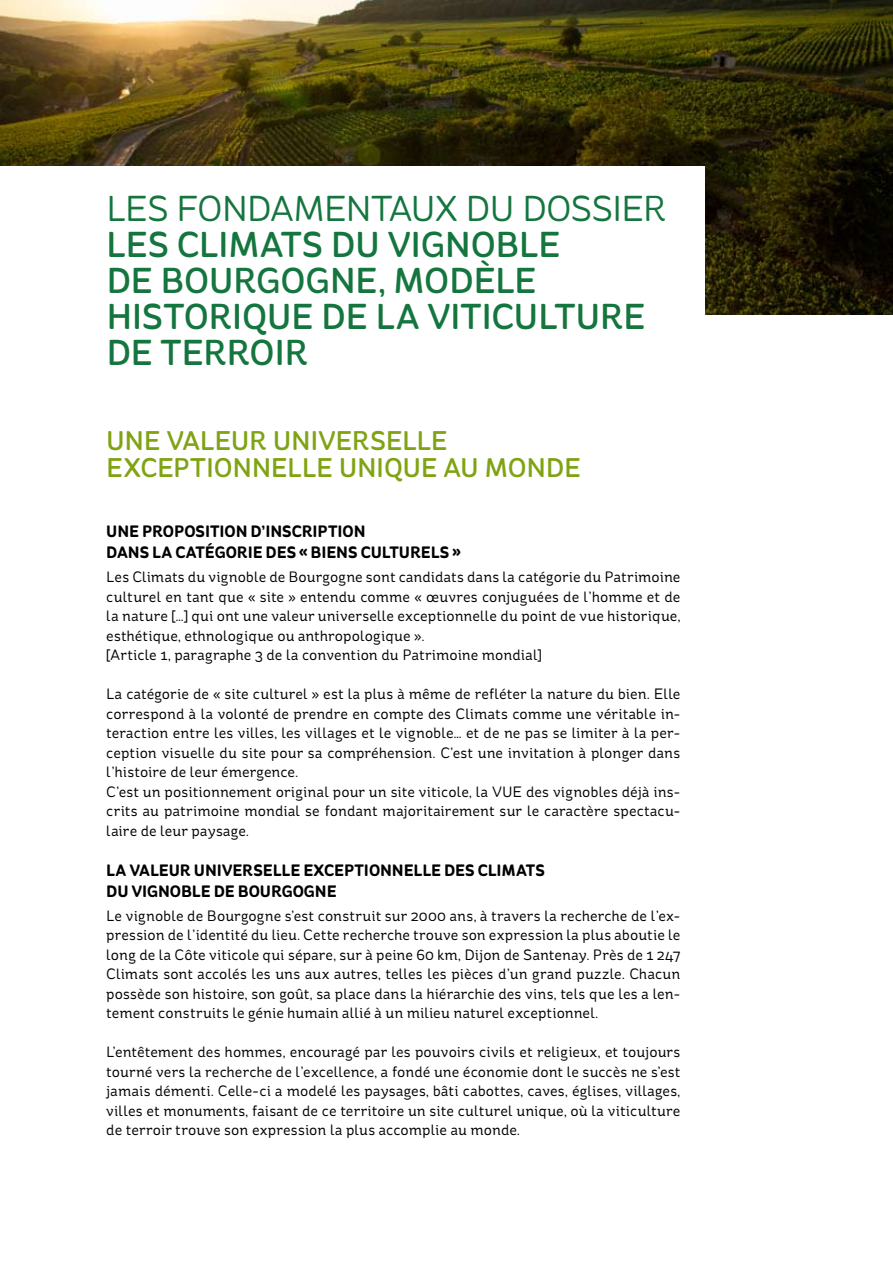
<style>
.page{position:relative;width:893px;height:1263px;background:#fff}
.page>*{position:absolute;margin:0;border:0;box-sizing:border-box;transform-origin:0 0}
.t1{font:500 36px/36px "St Ryde";letter-spacing:-.01em;color:#14763e}
.t2{font:36px "St Ryde";letter-spacing:-.035em;color:#14763e}
.t3{font:500 27px "St Ryde";letter-spacing:-.01em;color:#7fa312}
.t4{font:700 16.5px/21px "St Ryde";letter-spacing:-.005em;color:#000}
.t5{font:15px/19.5px "St Ryde";letter-spacing:.005em;color:#000}
</style>
<div class="page">
<img style="left:0;top:0;width:893px;height:315px">
<div style="left:0;top:166px;width:704px;height:244px;background:#fff"></div>
<h1 class="t2" style="left:106px;top:187px;width:562px">LES FONDAMENTAUX DU DOSSIER</h1>
<h1 class="t1" style="left:106px;top:227px;width:408px">LES CLIMATS DU VIGNOBLE<br>DE BOU RGOGNE, MODÈLE<br>H ISTORIQUE</h1>
<h1 class="t1" style="left:321px;top:299px;width:321px">DE LA VITICULTURE</h1>
<h1 class="t1" style="left:106px;top:335px;width:204px">DE TERROIR</h1>
<h2 class="t3" style="left:106px;top:425px;width:110px">UNE VALEU</h2>
<h2 class="t3" style="left:249px;top:425px;width:137px">R UN IVERSELLE</h2>
<h2 class="t3" style="left:106px;top:452px;width:35px">EXCEP</h2>
<h2 class="t3" style="left:190px;top:452px;width:42px">TIONNELLE</h2>
<h2 class="t3" style="left:339px;top:452px;width:64px">UNIQUE</h2>
<h2 class="t3" style="left:443px;top:452px;width:135px">AU MON DE</h2>
<p class="t4" style="left:106px;top:522px;width:356px">UNE PROPOSITION D’INSCRIPTION<br>DANS LA CATÉGORIE DES « BIENS CULTURELS »</p>
<p class="t5" style="left:106px;top:567px;width:576px">Les Climats du vignoble de Bourgogne sont candidats dans la catégorie du Patrimoine culturel en tant que « site » entendu comme « œuvres conjuguées de l’homme et de la nature […] qui ont une valeur universelle exceptionnelle du point de vue historique, esthétique, ethnologique ou anthropologique ».<br>[Article 1, paragraphe 3 de la convention du Patrimoine mondial]</p>
<p class="t5" style="left:106px;top:684px;width:576px">La catégorie de « site culturel » est la plus à même de refléter la nature du bien. Elle correspond à la volonté de prendre en compte des Climats comme une véritable in&shy;teraction entre les villes, les villages et le vignoble… et de ne pas se limiter à la per&shy;ception visuelle du site pour sa compréhension. C’est une invitation à plonger dans l’histoire de leur émergence.<br>C’est un positionnement original pour un site viticole, la VUE des vignobles déjà ins&shy;crits au patrimoine mondial se fondant majoritairement sur le caractère spectacu&shy;laire de leur paysage.</p>
<p class="t4" style="left:106px;top:860px;width:440px">LA VALEUR UNIVERSELLE EXCEPTIONNELLE DES CLIMATS<br>DU VIGNOBLE DE BOURGOGNE</p>
<p class="t5" style="left:106px;top:906px;width:576px;text-align:justify">Le vignoble de Bourgogne s’est construit sur 2000 ans, à travers la recherche de l’ex&shy;pression de l’identité du lieu. Cette recherche trouve son expression la plus aboutie le long de la Côte viticole qui sépare, sur à peine 60 km, Dijon de Santenay. Près de 1 247<br>Climats sont accolés les uns aux autres, telles les pièces d’un grand puzzle. Chacun possède son histoire, son goût, sa place dans la hiérarchie des vins, tels que les a len&shy;tement construits le génie humain allié à un milieu naturel exceptionnel.</p>
<p class="t5" style="left:106px;top:1043px;width:576px;text-align:justify">L’entêtement des hommes, encouragé par les pouvoirs civils et religieux, et toujours tourné vers la recherche de l’excellence, a fondé une économie dont le succès ne s’est jamais démenti. Celle-ci a modelé les paysages, bâti cabottes, caves, églises, villages, villes et monuments, faisant de ce territoire un site culturel unique, où la viticulture de terroir trouve son expression la plus accomplie au monde.</p>
</div>
